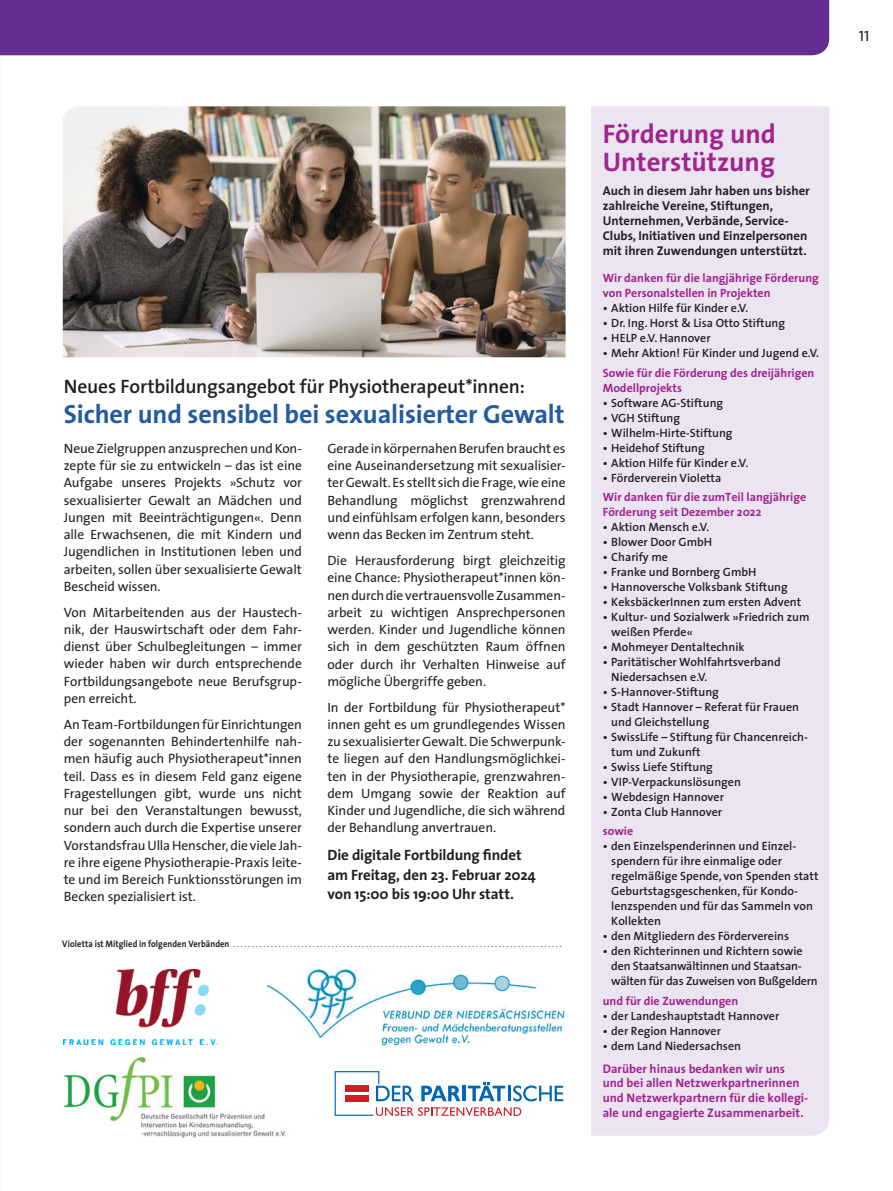
<style>
.page{position:relative;width:893px;height:1191px;background:#fff}
.page>*{position:absolute;margin:0;border:0;box-sizing:border-box;transform-origin:0 0}
.t1{font:700 27px/28.5px "The Sans";color:#a2238e}
.t2{font:700 26.25px "The Sans";letter-spacing:-.005em;color:#235b9d}
.t3{font:600 19.5px "The Sans";letter-spacing:-.01em;color:#231f20}
.t4{font:700 15px/19.5px "The Sans";letter-spacing:-.005em;color:#231f20}
.t5{font:15px "The Sans Regular Caps";color:#231f20}
.t6{font:13.5px/17.2px "The Sans";letter-spacing:-.01em;color:#231f20;text-align:justify}
.t7{font:700 12.75px/15px "The Sans";color:#231f20}
.t8{font:700 12.45px/14.5px "The Sans";color:#a2238e}
.t9{font:600 12px/15px "The Sans";color:#231f20}
.t10{font:700 12px/15px "The Sans";color:#a2238e}
.t11{font:300 9px "The Sans";color:#231f20}
.s1{font-weight:700;font-size:9.45px}
</style>
<div class="page">
<div style="left:0;top:0;width:829px;height:55px;background:#652d91"></div>
<div style="left:591px;top:106px;width:238px;height:1029px;background:#eae5f1"></div>
<svg style="left:334px;top:1071px;width:229px;height:45px"></svg>
<img style="left:64px;top:969px;width:153px;height:75px">
<img style="left:64px;top:1057px;width:222px;height:81px">
<img style="left:266px;top:969px;width:298px;height:68px">
<img style="left:381px;top:1033px;width:90px;height:13px">
<img style="left:63px;top:106px;width:503px;height:251px">
<h3 class="t3" style="left:64px;top:370px;width:463px">Neues Fortbildungsangebot für Physiotherapeut*innen:</h3>
<h2 class="t2" style="left:64px;top:392px;width:502px">Sicher und sensibel bei sexualisierter Gewalt</h2>
<p class="t6" style="left:64px;top:439px;width:240px">Neue Zielgruppen anzusprechen und Kon&shy;zepte für sie zu entwickeln – das ist eine Aufgabe unseres Projekts »Schutz vor sexualisierter Gewalt an Mädchen und Jungen mit Beeinträchtigungen«. Denn alle Erwachsenen, die mit Kindern und Jugendlichen in Institutionen leben und arbeiten, sollen über sexualisierte Gewalt Bescheid wissen.</p>
<p class="t6" style="left:64px;top:603px;width:240px">Von Mitarbeitenden aus der Haustech&shy;nik, der Hauswirtschaft oder dem Fahr&shy;dienst über Schulbegleitungen – immer wieder haben wir durch entsprechende Fortbildungsangebote neue Berufsgrup&shy;pen erreicht.</p>
<p class="t6" style="left:64px;top:715px;width:240px">An Team-Fortbildungen für Einrichtungen der sogenannten Behindertenhilfe nah&shy;men häufig auch Physiotherapeut*innen teil. Dass es in diesem Feld ganz eigene Fragestellungen gibt, wurde uns nicht nur bei den Veranstaltungen bewusst, sondern auch durch die Expertise unserer Vorstandsfrau Ulla Henscher, die viele Jah&shy;re ihre eigene Physiotherapie-Praxis leite&shy;te und im Bereich Funktionsstörungen im Becken spezialisiert ist.</p>
<p class="t6" style="left:327px;top:439px;width:240px">Gerade in körpernahen Berufen braucht es eine Auseinandersetzung mit sexualisier&shy;ter Gewalt. Es stellt sich die Frage, wie eine Behandlung möglichst grenzwahrend und einfühlsam erfolgen kann, besonders wenn das Becken im Zentrum steht.</p>
<p class="t6" style="left:327px;top:551px;width:240px">Die Herausforderung birgt gleichzeitig eine Chance: Physiotherapeut*innen kön&shy;nen durch die vertrauensvolle Zusammen&shy;arbeit zu wichtigen Ansprechpersonen werden. Kinder und Jugendliche können sich in dem geschützten Raum öffnen oder durch ihr Verhalten Hinweise auf mögliche Übergriffe geben.</p>
<p class="t6" style="left:327px;top:698px;width:240px">In der Fortbildung für Physiotherapeut* innen geht es um grundlegendes Wissen zu sexualisierter Gewalt. Die Schwerpunk&shy;te liegen auf den Handlungsmöglichkei&shy;ten in der Physiotherapie, grenzwahren&shy;dem Umgang sowie der Reaktion auf Kinder und Jugendliche, die sich während der Behandlung anvertrauen.</p>
<p class="t4" style="left:327px;top:845px;width:210px">Die digitale Fortbildung findet am Freitag, den 23. Februar 2024 von 15:00 bis 19:00 Uhr statt.</p>
<p class="t11" style="left:62px;top:937px;width:497px"><span class="s1">Violetta ist Mitglied in folgenden Verbänden</span> . . . . . . . . . . . . . . . . . . . . . . . . . . . . . . . . . . . . . . . . . . . . . . . . . . . . . . . . . . . . . . . . . . . . . . . . . . . . . . . . . . . . . .</p>
<h1 class="t1" style="left:603px;top:118px;width:175px">Förderung und<br>Unterstützung</h1>
<p class="t7" style="left:603px;top:182px;width:209px">Auch in diesem Jahr haben uns bisher zahlreiche Vereine, Stiftungen, Unternehmen, Verbände, Service-Clubs, Initiativen und Einzelpersonen mit ihren Zuwendungen unterstützt.</p>
<p class="t10" style="left:603px;top:270px;width:218px">Wir danken für die langjährige Förderung von Personalstellen in Projekten</p>
<p class="t9" style="left:603px;top:300px;width:147px">• Aktion Hilfe für Kinder e.V.</p>
<p class="t9" style="left:603px;top:315px;width:184px">• Dr. Ing. Horst &amp; Lisa Otto Stiftung</p>
<p class="t9" style="left:603px;top:330px;width:109px">• HELP e.V. Hannover</p>
<p class="t9" style="left:603px;top:345px;width:218px">• Mehr Aktion! Für Kinder und Jugend e.V.</p>
<p class="t10" style="left:603px;top:365px;width:213px">Sowie für die Förderung des dreijährigen<br>Modellprojekts</p>
<p class="t9" style="left:603px;top:395px;width:122px">• Software AG-Stiftung</p>
<p class="t9" style="left:603px;top:410px;width:79px">• VGH Stiftung</p>
<p class="t9" style="left:603px;top:425px;width:131px">• Wilhelm-Hirte-Stiftung</p>
<p class="t9" style="left:603px;top:440px;width:104px">• Heidehof Stiftung</p>
<p class="t9" style="left:603px;top:455px;width:147px">• Aktion Hilfe für Kinder e.V.</p>
<p class="t9" style="left:603px;top:470px;width:120px">• Förderverein Violetta</p>
<p class="t10" style="left:603px;top:489px;width:205px">Wir danken für die zumTeil langjährige<br>Förderung seit Dezember 2022</p>
<p class="t9" style="left:603px;top:519px;width:108px">• Aktion Mensch e.V.</p>
<p class="t9" style="left:603px;top:534px;width:111px">• Blower Door GmbH</p>
<p class="t9" style="left:603px;top:549px;width:67px">• Charify me</p>
<p class="t9" style="left:603px;top:564px;width:155px">• Franke und Bornberg GmbH</p>
<p class="t9" style="left:603px;top:579px;width:187px">• Hannoversche Volksbank Stiftung</p>
<p class="t9" style="left:603px;top:594px;width:200px">• KeksbäckerInnen zum ersten Advent</p>
<p class="t9" style="left:611px;top:609px;width:200px;text-indent:-9px">• Kultur- und Sozialwerk »Friedrich zum weißen Pferde«</p>
<p class="t9" style="left:603px;top:639px;width:143px">• Mohmeyer Dentaltechnik</p>
<p class="t9" style="left:611px;top:654px;width:171px;text-indent:-9px">• Paritätischer Wohlfahrtsverband<br>Niedersachsen e.V.</p>
<p class="t9" style="left:603px;top:684px;width:118px">• S-Hannover-Stiftung</p>
<p class="t9" style="left:611px;top:699px;width:189px;text-indent:-9px">• Stadt Hannover – Referat für Frauen und Gleichstellung</p>
<p class="t9" style="left:611px;top:729px;width:198px;text-indent:-9px">• SwissLife – Stiftung für Chancenreich&shy;tum und Zukunft</p>
<p class="t9" style="left:603px;top:759px;width:112px">• Swiss Liefe Stiftung</p>
<p class="t9" style="left:603px;top:774px;width:140px">• VIP-Verpackunslösungen</p>
<p class="t9" style="left:603px;top:789px;width:123px">• Webdesign Hannover</p>
<p class="t9" style="left:603px;top:804px;width:121px">• Zonta Club Hannover</p>
<p class="t10" style="left:603px;top:823px;width:32px">sowie</p>
<p class="t9" style="left:611px;top:838px;width:209px;text-indent:-9px">• den Einzelspenderinnen und Einzel&shy;spendern für ihre einmalige oder regelmäßige Spende, von Spenden statt<br>Geburtstagsgeschenken, für Kondo&shy;lenzspenden und für das Sammeln von<br>Kollekten</p>
<p class="t9" style="left:603px;top:928px;width:188px">• den Mitgliedern des Fördervereins</p>
<p class="t9" style="left:611px;top:943px;width:208px;text-indent:-9px">• den Richterinnen und Richtern sowie den Staatsanwältinnen und Staatsan&shy;wälten für das Zuweisen von Bußgeldern</p>
<p class="t10" style="left:603px;top:992px;width:137px">und für die Zuwendungen</p>
<p class="t9" style="left:603px;top:1007px;width:178px">• der Landeshauptstadt Hannover</p>
<p class="t9" style="left:603px;top:1022px;width:120px">• der Region Hannover</p>
<p class="t9" style="left:603px;top:1037px;width:140px">• dem Land Niedersachsen</p>
<p class="t8" style="left:603px;top:1061px;width:207px">Darüber hinaus bedanken wir uns und bei allen Netzwerkpartnerinnen und Netzwerkpartnern für die kollegi&shy;ale und engagierte Zusammenarbeit.</p>
<p class="t5" style="left:859px;top:28px;width:12px">11</p>
</div>
